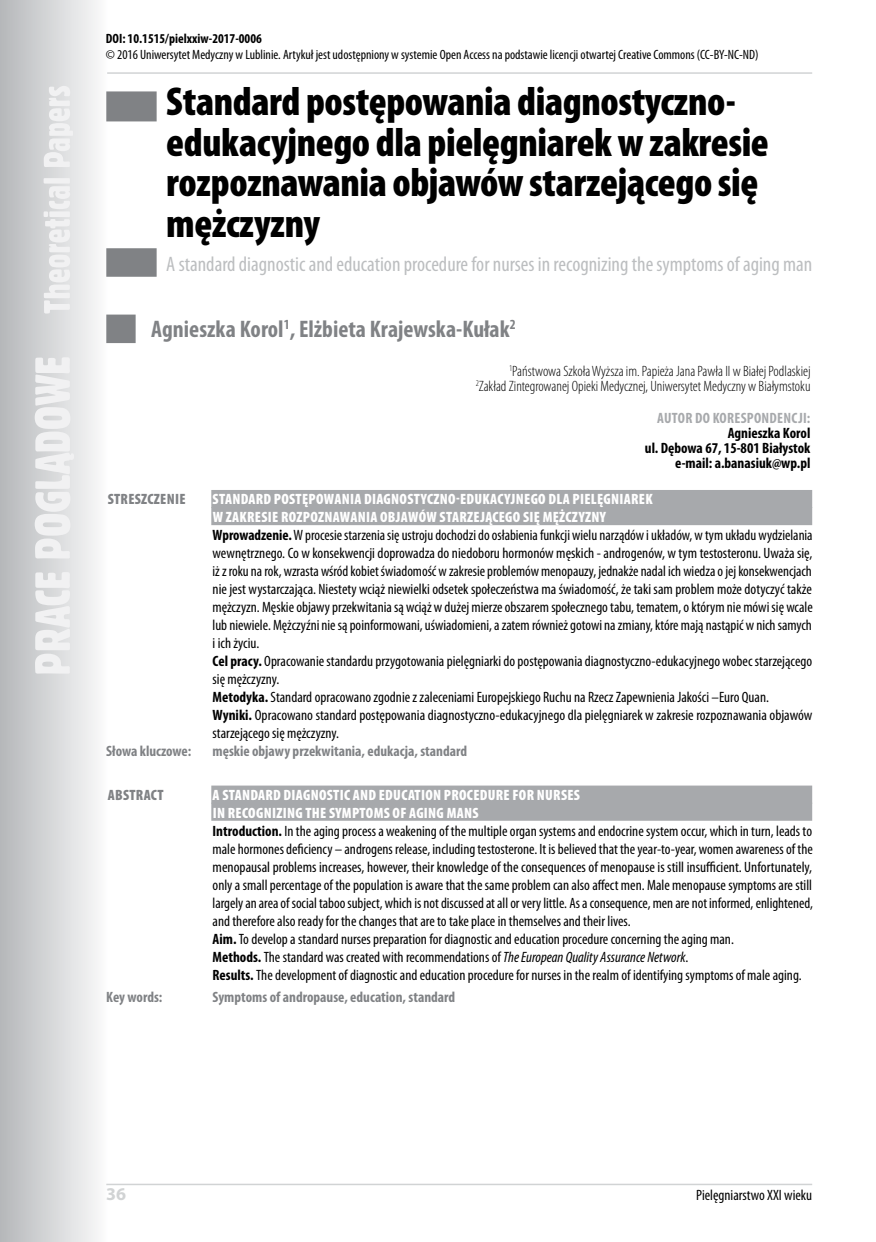
<style>
.page{position:relative;width:876px;height:1242px;background:#fff}
.page>*{position:absolute;margin:0;border:0;box-sizing:border-box;transform-origin:0 0}
.t1{font:900 condensed 40.5px/40.5px "Myriad Pro";letter-spacing:-.01em;color:#000}
.t2{font:700 condensed 24px "Myriad Pro";color:#808285}
.t3{font:condensed 21px "Myriad Pro";color:#bcbec0}
.t4{font:700 18px "Myriad Pro";color:#d1d3d4}
.t5{font:condensed 15px/18px "Myriad Pro";color:#000}
.t6{font:300 condensed 15px/15px "Myriad Pro";color:#000;text-align:right}
.t7{font:700 condensed 15px "Myriad Pro";color:#808285}
.t8{font:700 condensed 15px/15px "Myriad Pro";color:#000;text-align:right}
.t9{font:700 condensed 15px "Myriad Pro";letter-spacing:.02em;color:#a7a9ac}
.t10{font:900 condensed 15px "Myriad Pro";letter-spacing:.02em;color:#808285}
.t11{font:condensed 13.5px "Myriad Pro";color:#000}
.t12{font:700 condensed 13.5px "Myriad Pro";color:#000}
.s1{font-weight:900;color:#fff}
.s2{font-weight:700}
.s3{font-style:italic}
</style>
<div class="page">
<svg style="left:0;top:0;width:108px;height:1242px"></svg>
<svg style="left:35px;top:86px;width:39px;height:587px"></svg>
<hr style="left:106px;top:1183px;width:706px;height:2px;background:#d1d3d4">
<hr style="left:107px;top:72px;width:705px;height:2px;background:#d1d3d4">
<div style="left:106px;top:91px;width:51px;height:30px;background:#808285"></div>
<div style="left:106px;top:248px;width:51px;height:29px;background:#808285"></div>
<div style="left:106px;top:314px;width:30px;height:29px;background:#808285"></div>
<div style="left:211px;top:490px;width:601px;height:18px;background:#a7a9ac"></div>
<div style="left:211px;top:507px;width:601px;height:18px;background:#a7a9ac"></div>
<div style="left:211px;top:785px;width:601px;height:18px;background:#a7a9ac"></div>
<div style="left:211px;top:802px;width:601px;height:18px;background:#a7a9ac"></div>
<p class="t12" style="left:106px;top:30px;width:157px">DOI : 10.1515/pielxxiw-2017-0006</p>
<p class="t11" style="left:106px;top:46px;width:654px">© 2016 Uniwersytet Medyczny w Lublinie. Artykuł jest udostępniony w systemie Open Access na podstawie licencji otwartej Creative Commons (CC-BY-NC-ND)</p>
<h1 class="t1" style="left:166px;top:81px;width:604px">STANDARD POSTĘPOWANIA DIAGNOSTYCZNO-EDUKACYJNEGO DLA PIELĘGNIAREK W ZAKRESIE ROZPOZNAWANIA OBJAWÓW STARZEJĄCEGO SIĘ MĘŻCZYZNY</h1>
<h3 class="t3" style="left:166px;top:251px;width:647px">A standard diagnostic and education procedure for nurses in recognizing the symptoms of aging man</h3>
<h2 class="t2" style="left:151px;top:314px;width:366px">Agnieszka Korol<sup>1</sup>, Elżbieta Krajewska-Kułak<sup>2</sup></h2>
<p class="t6" style="left:476px;top:363px;width:336px"><sup>1</sup>Państwowa Szkoła Wyższa im. Papieża Jana Pawła II w Białej Podlaskiej<br><sup>2</sup>Zakład Zintegrowanej Opieki Medycznej, Uniwersytet Medyczny w Białymstoku</p>
<p class="t9" style="left:657px;top:409px;width:155px">Autor do korespondencji:</p>
<p class="t8" style="left:645px;top:425px;width:167px">Agnieszka Korol<br>ul. Dębowa 67, 15-801 Białystok e-mail: a.banasiuk@wp.pl</p>
<p class="t10" style="left:108px;top:489px;width:79px">STRESZCZENIE</p>
<p class="t5" style="left:213px;top:490px;width:602px"><span class="s1">STANDARD POSTĘPOWANIA DIAGNOSTYCZNO-EDUKACYJNEGO DLA PIELĘGNIAREK<br>W ZAKRESIE ROZPOZNAWANIA OBJAWÓW STARZEJĄCEGO SIĘ MĘŻCZYZNY<br></span><span class="s2">Wprowadzenie.</span> W procesie starzenia się ustroju dochodzi do osłabienia funkcji wielu narządów i układów, w tym układu wydzielania wewnętrznego. Co w konsekwencji doprowadza do niedoboru hormonów męskich - androgenów, w tym testosteronu. Uważa się, iż z roku na rok, wzrasta wśród kobiet świadomość w zakresie problemów menopauzy, jednakże nadal ich wiedza o jej konsekwencjach nie jest wystarczająca. Niestety wciąż niewielki odsetek społeczeństwa ma świadomość, że taki sam problem może dotyczyć także mężczyzn. Męskie objawy przekwitania są wciąż w dużej mierze obszarem społecznego tabu, tematem, o którym nie mówi się wcale lub niewiele. Mężczyźni nie są poinformowani, uświadomieni, a zatem również gotowi na zmiany, które mają nastąpić w nich samych i ich życiu.<br><span class="s2">Cel pracy.</span> Opracowanie standardu przygotowania pielęgniarki do postępowania diagnostyczno-edukacyjnego wobec starzejącego się mężczyzny.<br><span class="s2">Metodyka.</span> Standard opracowano zgodnie z zaleceniami Europejskiego Ruchu na Rzecz Zapewnienia Jakości –Euro Quan.<br><span class="s2">Wyniki.</span> Opracowano standard postępowania diagnostyczno-edukacyjnego dla pielęgniarek w zakresie rozpoznawania objawów starzejącego się mężczyzny.</p>
<p class="t7" style="left:106px;top:742px;width:87px">Słowa kluczowe:</p>
<p class="t7" style="left:213px;top:742px;width:256px">męskie objawy przekwitania, edukacja, standard</p>
<p class="t10" style="left:108px;top:785px;width:57px">ABSTRACT</p>
<p class="t5" style="left:213px;top:785px;width:602px"><span class="s1">A STANDARD DIAGNOSTIC AND EDUCATION PROCEDURE FOR NURSES<br>IN RECOGNIZING THE SYMPTOMS OF AGING MANS<br></span><span class="s2">Introduction.</span> In the aging process a weakening of the multiple organ systems and endocrine system occur, which in turn, leads to male hormones deficiency – androgens release, including testosterone. It is believed that the year-to-year, women awareness of the menopausal problems increases, however, their knowledge of the consequences of menopause is still insufficient. Unfortunately, only a small percentage of the population is aware that the same problem can also affect men. Male menopause symptoms are still largely an area of social taboo subject, which is not discussed at all or very little. As a consequence, men are not informed, enlightened, and therefore also ready for the changes that are to take place in themselves and their lives.<br><span class="s2">Aim.</span> To develop a standard nurses preparation for diagnostic and education procedure concerning the aging man.<br><span class="s2">Methods.</span> The standard was created with recommendations of <span class="s3">The European Quality Assurance Network</span>.<br><span class="s2">Results.</span> The development of diagnostic and education procedure for nurses in the realm of identifying symptoms of male aging.</p>
<p class="t7" style="left:106px;top:987px;width:86px">Key words: S</p>
<p class="t7" style="left:218px;top:987px;width:238px">ymptoms of andropause, education, standard</p>
<p class="t4" style="left:106px;top:1182px;width:21px">36</p>
<p class="t5" style="left:696px;top:1186px;width:118px">Pielęgniarstwo XXI wieku</p>
</div>
